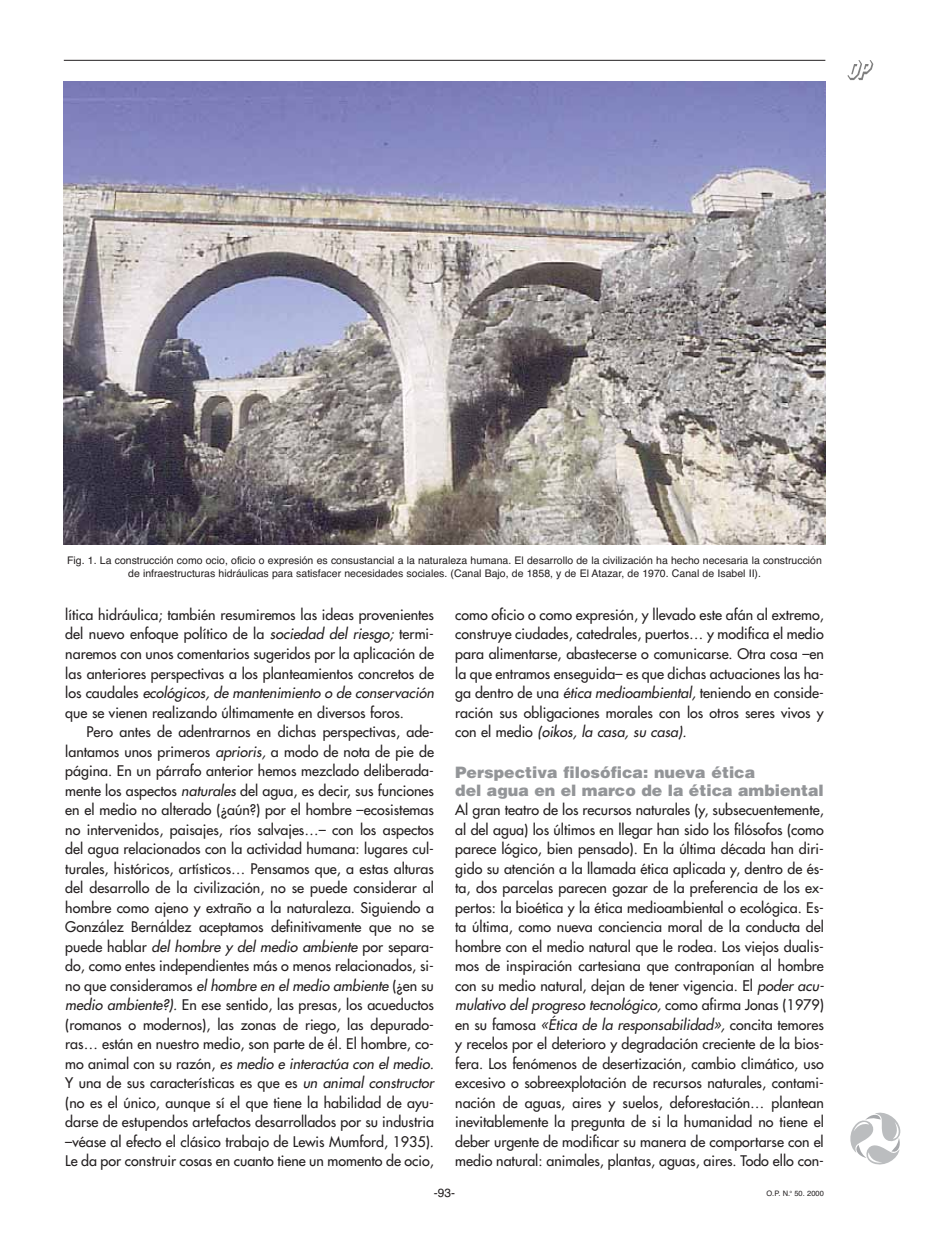
<style>
.page{position:relative;width:936px;height:1234px;background:#fff}
.page>*{position:absolute;margin:0;border:0;box-sizing:border-box;transform-origin:0 0}
.t1{font:900 15.75px/18px "Helvetica";color:#939598}
.t2{font:14.25px/19.5px "Futura";color:#231f20}
.t3{font:12px "Helvetica";color:#231f20}
.t4{font:10.5px/13.5px "Helvetica";color:#231f20;text-align:center}
.t5{font:7.5px "Helvetica";color:#231f20}
.s1{font-style:italic}
</style>
<div class="page">
<hr style="left:64px;top:60px;width:761px;height:1px;background:#231f20">
<svg style="left:847px;top:60px;width:26px;height:20px"></svg>
<svg style="left:850px;top:1112px;width:51px;height:53px"></svg>
<img style="left:64px;top:81px;width:761px;height:464px">
<p class="t4" style="left:67px;top:554px;width:756px">Fig. 1. La construcción como ocio, oficio o expresión es consustancial a la naturaleza humana. El desarrollo de la civilización ha hecho necesaria la construcción de infraestructuras hidráulicas para satisfacer necesidades sociales. (Canal Bajo, de 1858, y de El Atazar, de 1970. Canal de Isabel II).</p>
<p class="t2" style="left:65px;top:605px;width:372px">lítica hidráulica; también resumiremos las ideas provenientes del nuevo enfoque político de la <span class="s1">sociedad del riesgo;</span> termi&shy;naremos con unos comentarios sugeridos por la aplicación de las anteriores perspectivas a los planteamientos concretos de l o s c a u d a l e s <span class="s1">ecológicos, de mantenimiento o de conservación </span>que se vienen realizando últimamente en diversos foros.</p>
<p class="t2" style="left:65px;top:722px;width:372px;text-indent:21px">Pero antes de adentrarnos en dichas perspectivas, ade&shy;lantamos unos primeros <span class="s1">aprioris,</span> a modo de nota de pie de página. En un párrafo anterior hemos mezclado deliberada&shy;mente los aspectos <span class="s1">naturales</span> del agua, es decir, sus funciones en el medio no alterado (¿aún?) por el hombre –ecosistemas no intervenidos, paisajes, ríos salvajes…– con los aspectos del agua relacionados con la actividad humana: lugares cul&shy;turales, históricos, artísticos… Pensamos que, a estas alturas del desarrollo de la civilización, no se puede considerar al hombre como ajeno y extraño a la naturaleza. Siguiendo a González Bernáldez aceptamos definitivamente que no se p u ed e h a b l a r <span class="s1">del hombre y del medio ambiente</span> po r se pa ra - do, como entes independientes más o menos relacionados, si&shy;n o q u e co n s i d e ra m os <span class="s1">el hombre en el medio ambiente</span> ( ¿ e n s u <span class="s1">medio ambiente?).</span> En ese sentido, las presas, los acueductos (romanos o modernos), las zonas de riego, las depurado&shy;ras… están en nuestro medio, son parte de él. El hombre, co&shy;m o a n i m a l c o n s u ra zó n , <span class="s1">es medio e interactúa con el medio.<br></span>Y una de sus características es que es <span class="s1">un animal constructor </span>(no es el único, aunque sí el que tiene la habilidad de ayu&shy;darse de estupendos artefactos desarrollados por su industria –véase al efecto el clásico trabajo de Lewis Mumford, 1935).<br>Le da por construir cosas en cuanto tiene un momento de ocio,</p>
<p class="t2" style="left:455px;top:605px;width:370px;text-align:justify">como oficio o como expresión, y llevado este afán al extremo, construye ciudades, catedrales, puertos… y modifica el medio para alimentarse, abastecerse o comunicarse. Otra cosa –en la que entramos enseguida– es que dichas actuaciones las ha&shy;ga dentro de una <span class="s1">ética medioambiental,</span> teniendo en conside&shy;ración sus obligaciones morales con los otros seres vivos y c o n e l m e d i o <span class="s1">(oikos, la casa, su casa).</span></p>
<p class="t1" style="left:455px;top:764px;width:370px">Perspectiva filosófica: nueva ética<br>del agua en el marco de la ética ambiental</p>
<p class="t2" style="left:455px;top:800px;width:372px">Al gran teatro de los recursos naturales (y, subsecuentemente, al del agua) los últimos en llegar han sido los filósofos (como parece lógico, bien pensado). En la última década han diri&shy;gido su atención a la llamada ética aplicada y, dentro de és&shy;ta, dos parcelas parecen gozar de la preferencia de los ex&shy;pertos: la bioética y la ética medioambiental o ecológica. Es&shy;ta última, como nueva conciencia moral de la conducta del hombre con el medio natural que le rodea. Los viejos dualis&shy;mos de inspiración cartesiana que contraponían al hombre con su medio natural, dejan de tener vigencia. El <span class="s1">poder acu&shy;mulativo del progreso tecnológico,</span> c o m o a fi r m a J o n a s ( 1 9 79 ) e n s u fa m o s a <span class="s1">«Ética de la responsabilidad»,</span> c o n c i ta te m o re s y recelos por el deterioro y degradación creciente de la bios&shy;fera. Los fenómenos de desertización, cambio climático, uso excesivo o sobreexplotación de recursos naturales, contami&shy;nación de aguas, aires y suelos, deforestación… plantean inevitablemente la pregunta de si la humanidad no tiene el deber urgente de modificar su manera de comportarse con el medio natural: animales, plantas, aguas, aires. Todo ello con-</p>
<p class="t3" style="left:433px;top:1188px;width:23px">-93-</p>
<p class="t5" style="left:766px;top:1190px;width:59px">O.P. N.<sup>o</sup> 50. 2000</p>
</div>
